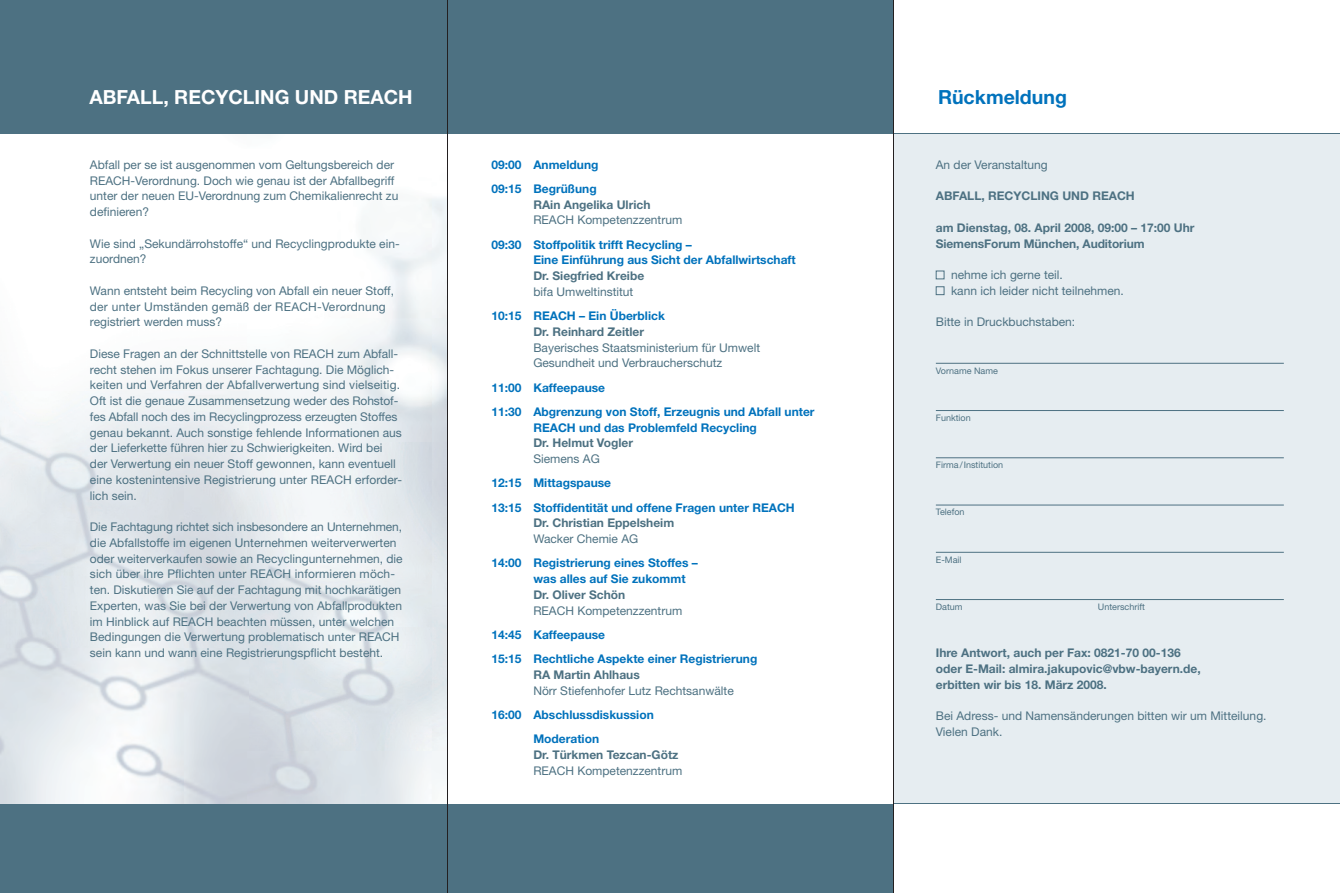
<style>
.page{position:relative;width:1340px;height:893px;background:#fff}
.page>*{position:absolute;margin:0;border:0;box-sizing:border-box;transform-origin:0 0}
.t1{font:700 19.5px "Helvetica Neue";color:#fff}
.t2{font:700 19.5px "Helvetica Neue";color:#0072bc}
.t3{font:12px/15.8px "Helvetica Neue";color:#4d7182}
.t4{font:700 12px/24.3px "Helvetica Neue";color:#0072bc}
.t5{font:700 12px/15.8px "Helvetica Neue";color:#4d7182}
.t6{font:9px "Helvetica Neue";color:#4d7182}
</style>
<div class="page">
<div style="left:0;top:0;width:893px;height:134px;background:#4d7182"></div>
<div style="left:0;top:804px;width:893px;height:89px;background:#4d7182"></div>
<div style="left:893px;top:134px;width:446px;height:670px;background:#e6edf1"></div>
<hr style="left:893px;top:133px;width:446px;height:1px;background:#4d7182">
<hr style="left:893px;top:804px;width:446px;height:1px;background:#4d7182">
<hr style="left:935px;top:363px;width:348px;height:1px;background:#4d7182">
<hr style="left:935px;top:410px;width:348px;height:1px;background:#4d7182">
<hr style="left:935px;top:457px;width:348px;height:1px;background:#4d7182">
<hr style="left:935px;top:505px;width:348px;height:1px;background:#4d7182">
<hr style="left:935px;top:552px;width:348px;height:1px;background:#4d7182">
<hr style="left:935px;top:599px;width:348px;height:1px;background:#4d7182">
<div style="left:935px;top:271px;width:9px;height:8px;border:1px solid #4d7182"></div>
<div style="left:935px;top:286px;width:9px;height:9px;border:1px solid #4d7182"></div>
<hr style="left:447px;top:134px;width:1px;height:670px;background:#231f20">
<hr style="left:447px;top:0;width:1px;height:134px;background:#231f20">
<hr style="left:447px;top:804px;width:1px;height:89px;background:#231f20">
<hr style="left:893px;top:0;width:1px;height:133px;background:#231f20">
<hr style="left:893px;top:134px;width:1px;height:670px;background:#231f20">
<hr style="left:893px;top:804px;width:1px;height:89px;background:#231f20">
<h1 class="t1" style="left:89px;top:85px;width:325px">ABFALL, RECYCLING UND REACH</h1>
<h1 class="t2" style="left:938px;top:85px;width:130px">Rückmeldung</h1>
<p class="t3" style="left:90px;top:156px;width:310px">Abfall per se ist ausgenommen vom Geltungsbereich der REACH-Verordnung. Doch wie genau ist der Abfallbegriff unter der neuen EU-Verordnung zum Chemikalienrecht zu definieren?</p>
<p class="t3" style="left:90px;top:235px;width:311px">Wie sind „Sekundärrohstoffe“ und Recyclingprodukte ein&shy;zuordnen?</p>
<p class="t3" style="left:90px;top:282px;width:306px">Wann entsteht beim Recycling von Abfall ein neuer Stoff, der unter Umständen gemäß der REACH-Verordnung registriert werden muss?</p>
<p class="t3" style="left:90px;top:345px;width:313px">Diese Fragen an der Schnittstelle von REACH zum Abfall&shy;recht stehen im Fokus unserer Fachtagung. Die Möglich&shy;keiten und Verfahren der Abfallverwertung sind vielseitig.<br>Oft ist die genaue Zusammensetzung weder des Rohstof&shy;fes Abfall noch des im Recyclingprozess erzeugten Stoffes genau bekannt. Auch sonstige fehlende Informationen aus der Lieferkette führen hier zu Schwierigkeiten. Wird bei der Verwertung ein neuer Stoff gewonnen, kann eventuell eine kostenintensive Registrierung unter REACH erforder&shy;lich sein.</p>
<p class="t3" style="left:90px;top:519px;width:314px">Die Fachtagung richtet sich insbesondere an Unternehmen, die Abfallstoffe im eigenen Unternehmen weiterverwerten oder weiterverkaufen sowie an Recyclingunternehmen, die sich über ihre Pflichten unter REACH informieren möch&shy;ten. Diskutieren Sie auf der Fachtagung mit hochkarätigen Experten, was Sie bei der Verwertung von Abfallprodukten im Hinblick auf REACH beachten müssen, unter welchen Bedingungen die Verwertung problematisch unter REACH sein kann und wann eine Registrierungspflicht besteht.</p>
<p class="t4" style="left:491px;top:152px;width:109px">09:00 Anmeldung<br>09:15 Begrüßung</p>
<p class="t5" style="left:533px;top:196px;width:119px">RAin Angelika Ulrich</p>
<p class="t3" style="left:533px;top:212px;width:150px">REACH Kompetenzzentrum</p>
<p class="t4" style="left:533px;top:236px;width:264px;line-height:15.8px;text-indent:-42px">09:30 Stoffpolitik trifft Recycling –<br>Eine Einführung aus Sicht der Abfallwirtschaft</p>
<p class="t5" style="left:533px;top:268px;width:112px">Dr. Siegfried Kreibe</p>
<p class="t3" style="left:533px;top:284px;width:102px">bifa Umweltinstitut</p>
<p class="t4" style="left:491px;top:303px;width:175px">10:15 REACH – Ein Überblick</p>
<p class="t5" style="left:533px;top:324px;width:112px">Dr. Reinhard Zeitler</p>
<p class="t3" style="left:533px;top:339px;width:228px">Bayerisches Staatsministerium für Umwelt<br>Gesundheit und Verbraucherschutz</p>
<p class="t4" style="left:491px;top:375px;width:325px">11:00 Kaffeepause<br>11:30 Abgrenzung von Stoff, Erzeugnis und Abfall unter</p>
<p class="t4" style="left:533px;top:415px;width:225px">REACH und das Problemfeld Recycling</p>
<p class="t5" style="left:533px;top:435px;width:101px">Dr. Helmut Vogler</p>
<p class="t3" style="left:533px;top:451px;width:68px">Siemens AG</p>
<p class="t4" style="left:491px;top:471px;width:305px">12:15 Mittagspause<br>13:15 Stoffidentität und offene Fragen unter REACH</p>
<p class="t5" style="left:533px;top:515px;width:142px">Dr. Christian Eppelsheim</p>
<p class="t3" style="left:533px;top:531px;width:106px">Wacker Chemie AG</p>
<p class="t4" style="left:533px;top:555px;width:166px;line-height:15.8px;text-indent:-42px">14:00 Registrierung eines Stoffes – was alles auf Sie zukommt</p>
<p class="t5" style="left:533px;top:587px;width:94px">Dr. Oliver Schön</p>
<p class="t3" style="left:533px;top:602px;width:150px">REACH Kompetenzzentrum</p>
<p class="t4" style="left:491px;top:622px;width:267px">14:45 Kaffeepause<br>15:15 Rechtliche Aspekte einer Registrierung</p>
<p class="t5" style="left:533px;top:667px;width:108px">RA Martin Ahlhaus</p>
<p class="t3" style="left:533px;top:682px;width:202px">Nörr Stiefenhofer Lutz Rechtsanwälte</p>
<p class="t4" style="left:533px;top:702px;width:122px;text-indent:-42px">16:00 Abschlussdiskussion<br>Moderation</p>
<p class="t5" style="left:533px;top:747px;width:147px">Dr. Türkmen Tezcan-Götz</p>
<p class="t3" style="left:533px;top:762px;width:150px">REACH Kompetenzzentrum</p>
<p class="t3" style="left:935px;top:157px;width:113px">An der Veranstaltung</p>
<p class="t5" style="left:935px;top:188px;width:200px">ABFALL, RECYCLING UND REACH</p>
<p class="t5" style="left:935px;top:220px;width:260px">am Dienstag, 08. April 2008, 09:00 – 17:00 Uhr<br>SiemensForum München, Auditorium</p>
<p class="t3" style="left:951px;top:267px;width:174px">nehme ich gerne teil.<br>kann ich leider nicht teilnehmen.</p>
<p class="t3" style="left:935px;top:314px;width:141px">Bitte in Druckbuchstaben:</p>
<p class="t6" style="left:935px;top:365px;width:64px">Vorname Name</p>
<p class="t6" style="left:935px;top:412px;width:36px">Funktion</p>
<p class="t6" style="left:935px;top:460px;width:69px">Firma / Institution</p>
<p class="t6" style="left:935px;top:507px;width:30px">Telefon</p>
<p class="t6" style="left:935px;top:554px;width:27px">E-Mail</p>
<p class="t6" style="left:935px;top:601px;width:28px">Datum</p>
<p class="t6" style="left:1097px;top:601px;width:48px">Unterschrift</p>
<p class="t5" style="left:935px;top:645px;width:266px">Ihre Antwort, auch per Fax: 0821-70 00-136 oder E-Mail: almira.jakupovic@vbw-bayern.de, erbitten wir bis 18. März 2008.</p>
<p class="t3" style="left:935px;top:708px;width:332px">Bei Adress- und Namensänderungen bitten wir um Mitteilung.<br>Vielen Dank.</p>
</div>
